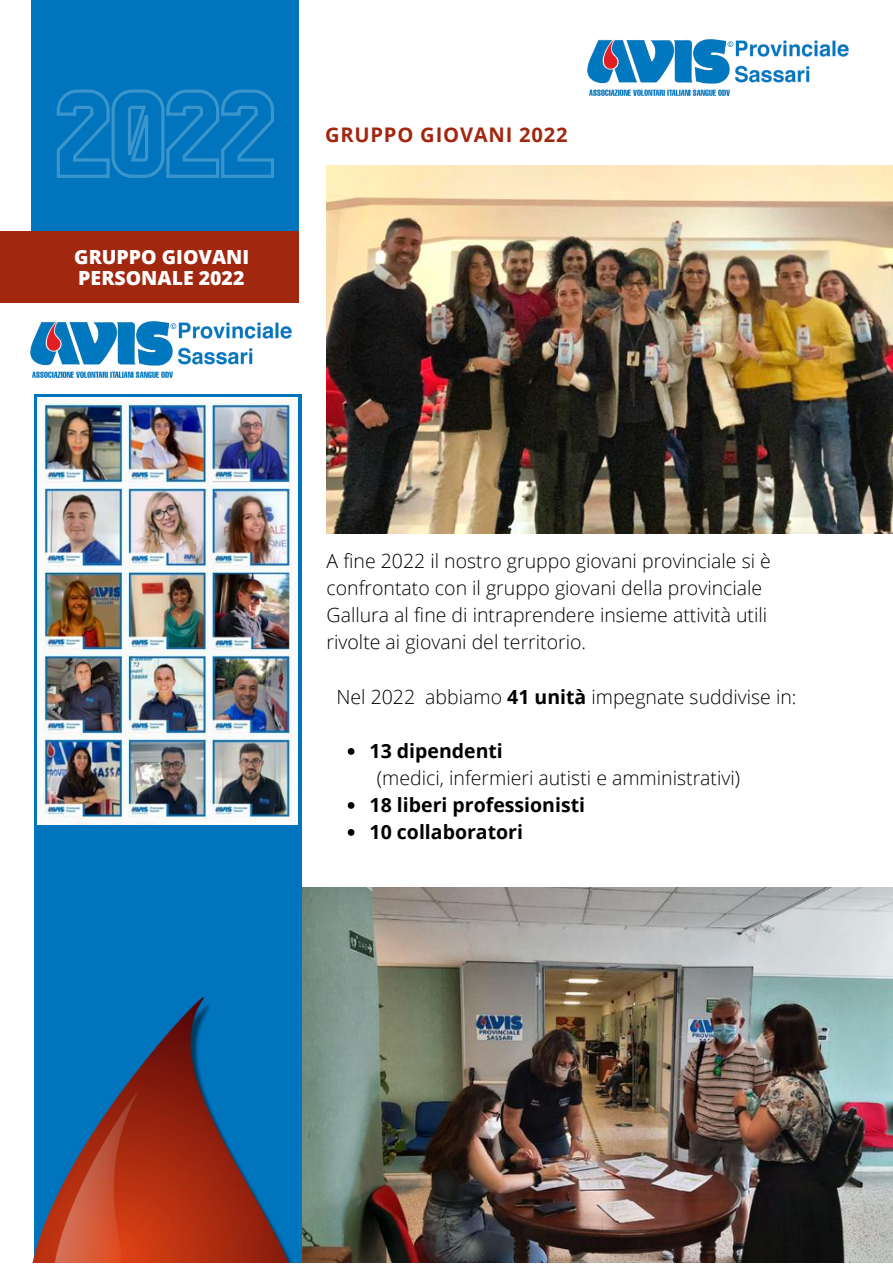
<style>
.page{position:relative;width:893px;height:1264px;background:#fff}
.page>*{position:absolute;margin:0;border:0;box-sizing:border-box;transform-origin:0 0}
.t1{font:700 20.1px "Open Sans";letter-spacing:.04em;color:#a1270f}
.t2{font:300 19.5px/27px "Open Sans";color:#000}
.t3{font:700 19.5px/27px "Open Sans";color:#000}
.t4{font:800 19.5px/21.3px "Open Sans";color:#fff}
.s1{font-weight:700}
</style>
<div class="page">
<img style="left:588px;top:40px;width:260px;height:56px">
<div style="left:31px;top:0;width:267px;height:302px;background:#0074bd"></div>
<img style="left:31px;top:321px;width:261px;height:56px">
<div style="left:0;top:232px;width:299px;height:71px;background:#a1270f"></div>
<img style="left:302px;top:887px;width:590px;height:375px">
<img style="left:326px;top:165px;width:566px;height:368px">
<div style="left:34px;top:394px;width:268px;height:868px;background:#0074bd"></div>
<img style="left:32px;top:997px;width:275px;height:265px">
<img style="left:38px;top:397px;width:260px;height:427px">
<svg style="left:348px;top:748px;width:6px;height:6px"></svg>
<svg style="left:348px;top:802px;width:6px;height:6px"></svg>
<svg style="left:348px;top:829px;width:6px;height:6px"></svg>
<svg style="left:56px;top:89px;width:218px;height:89px"></svg>
<p class="t4" style="left:74px;top:245px;width:176px">GRUPPO GIOVANI<br>PERSONALE 2022</p>
<p class="t1" style="left:325px;top:121px;width:244px">GRUPPO GIOVANI 2022</p>
<p class="t2" style="left:326px;top:547px;width:446px">A fine 2022 il nostro gruppo giovani provinciale si è confrontato con il gruppo giovani della provinciale Gallura al fine di intraprendere insieme attività utili rivolte ai giovani del territorio.</p>
<p class="t2" style="left:336px;top:683px;width:461px">Nel 2022 abbiamo <span class="s1">41 unità</span> impegnate suddivise in:</p>
<p class="t3" style="left:369px;top:737px;width:135px">13 dipendenti</p>
<p class="t3" style="left:369px;top:791px;width:217px">18 liberi professionisti<br>10 collaboratori</p>
<p class="t2" style="left:377px;top:764px;width:365px">(medici, infermieri autisti e amministrativi)</p>
</div>
